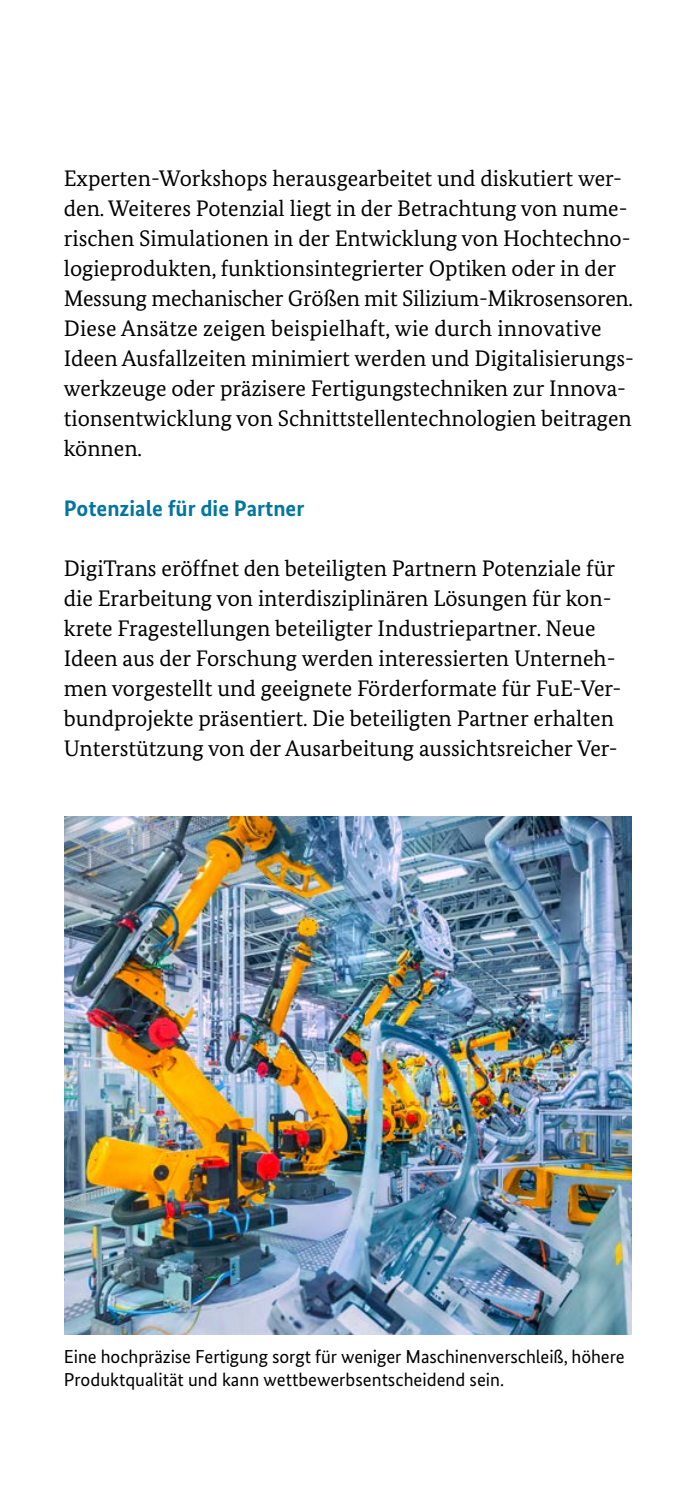
<style>
.page{position:relative;width:695px;height:1489px;background:#fff}
.page>*{position:absolute;margin:0;border:0;box-sizing:border-box;transform-origin:0 0}
.t1{font:22.5px/30px "Bundes Serif";color:#000}
.t2{font:700 22.5px "Bundes Sans";color:#0075a0}
.t3{font:18.75px/22.5px "Bundes Sans";letter-spacing:-.005em;color:#000}
</style>
<div class="page">
<img style="left:64px;top:816px;width:567px;height:518px">
<p class="t1" style="left:64px;top:163px;width:571px">Experten-Workshops herausgearbeitet und diskutiert wer&shy;den. Weiteres Potenzial liegt in der Betrachtung von nume&shy;rischen Simulationen in der Entwicklung von Hochtechno&shy;logieprodukten, funktionsintegrierter Optiken oder in der Messung mechanischer Größen mit Silizium-Mikrosensoren.<br>Diese Ansätze zeigen beispielhaft, wie durch innovative Ideen Ausfallzeiten minimiert werden und Digitalisierungs&shy;werkzeuge oder präzisere Fertigungstechniken zur Innova&shy;tionsentwicklung von Schnittstellentechnologien beitragen können.</p>
<h3 class="t2" style="left:64px;top:494px;width:242px">Potenziale für die Partner</h3>
<p class="t1" style="left:64px;top:553px;width:559px">DigiTrans eröffnet den beteiligten Partnern Potenziale für die Erarbeitung von interdisziplinären Lösungen für kon&shy;krete Fragestellungen beteiligter Industriepartner. Neue Ideen aus der Forschung werden interessierten Unterneh&shy;men vorgestellt und geeignete Förderformate für FuE-Ver&shy;bundprojekte präsentiert. Die beteiligten Partner erhalten Unterstützung von der Ausarbeitung aussichtsreicher Ver-</p>
<p class="t3" style="left:64px;top:1345px;width:562px">Eine hochpräzise Fertigung sorgt für weniger Maschinenverschleiß, höhere<br>Produktqualität und kann wettbewerbsentscheidend sein.</p>
</div>
